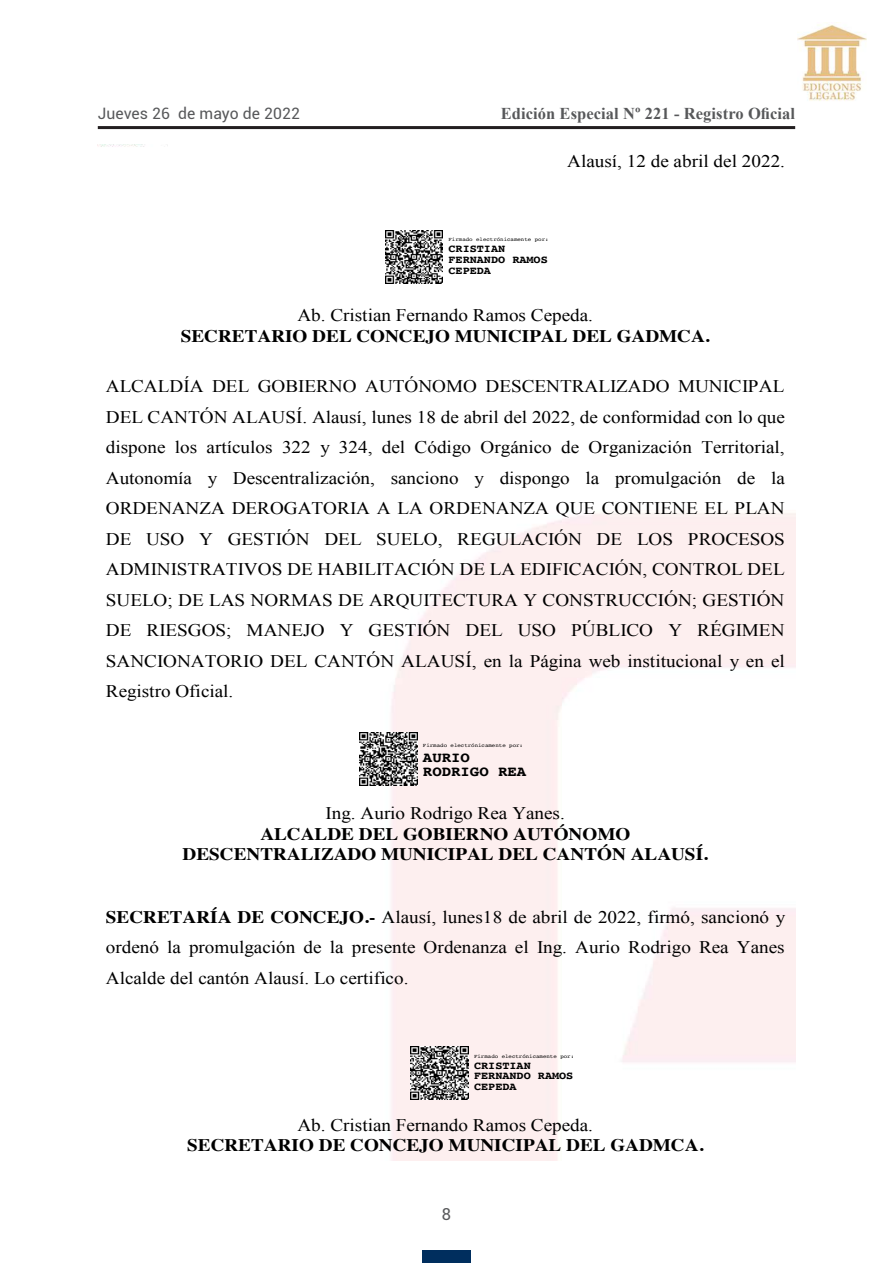
<style>
.page{position:relative;width:893px;height:1263px;background:#fff}
.page>*{position:absolute;margin:0;border:0;box-sizing:border-box;transform-origin:0 0}
.t1{font:17.7px/30.5px "Times New Roman";color:#000;text-align:justify;scale:1.08 1}
.t2{font:700 17.7px/20.7px "Times";color:#000;text-align:center;scale:1.08 1}
.t3{font:700 16.5px "Times New Roman";letter-spacing:.005em;color:#57585a}
.t4{font:16.5px "Roboto";color:#57585a}
.t5{font:15.75px "Roboto";letter-spacing:.005em;color:#57585a}
.t6{font:700 14.4px/14.4px "Courier";color:#000;scale:1.08 1}
.t7{font:700 10.95px/10.9px "Courier";color:#000;scale:1.08 1}
.t8{font:5.25px "Courier";color:#000;scale:1.08 1}
.s1{font-family:"Times New Roman";font-weight:400}
.s2{font-family:"Times";font-weight:700}
</style>
<div class="page">
<hr style="left:98px;top:126px;width:697px;height:3px;background:#231f20">
<div style="left:422px;top:1250px;width:49px;height:13px;background:#002e5e"></div>
<img style="left:98px;top:145px;width:697px;height:1016px">
<div style="left:103px;top:151px;width:684px;height:30px;background:#fff"></div>
<img style="left:385px;top:230px;width:58px;height:53px">
<img style="left:411px;top:1047px;width:57px;height:53px">
<img style="left:360px;top:733px;width:57px;height:53px">
<img style="left:798px;top:24px;width:69px;height:77px">
<p class="t5" style="left:98px;top:102px;width:204px">Jueves 26 de mayo de 2022</p>
<p class="t3" style="left:501px;top:102px;width:296px">Edición Especial Nº 221 - Registro Oficial</p>
<p class="t1" style="left:567px;top:145px;width:203px">Alausí, 12 de abril del 2022.</p>
<p class="t8" style="left:448px;top:235px;width:94px">Firmado electrónicamente por:</p>
<p class="t7" style="left:448px;top:243px;width:93px">CRISTIAN<br>FERNANDO RAMOS<br>CEPEDA</p>
<p class="t2" style="left:181px;top:303px;width:491px"><span class="s1">Ab. Cristian Fernando Ramos Cepeda.<br></span>SECRETARIO DEL CONCEJO MUNICIPAL DEL GADMCA.</p>
<p class="t1" style="left:106px;top:371px;width:630px">ALCALDÍA DEL GOBIERNO AUTÓNOMO DESCENTRALIZADO MUNICIPAL DEL CANTÓN ALAUSÍ. Alausí, lunes 18 de abril del 2022, de conformidad con lo que dispone los artículos 322 y 324, del Código Orgánico de Organización Territorial, Autonomía y Descentralización, sanciono y dispongo la promulgación de la ORDENANZA DEROGATORIA A LA ORDENANZA QUE CONTIENE EL PLAN DE USO Y GESTIÓN DEL SUELO, REGULACIÓN DE LOS PROCESOS ADMINISTRATIVOS DE HABILITACIÓN DE LA EDIFICACIÓN, CONTROL DEL SUELO; DE LAS NORMAS DE ARQUITECTURA Y CONSTRUCCIÓN; GESTIÓN DE RIESGOS; MANEJO Y GESTIÓN DEL USO PÚBLICO Y RÉGIMEN SANCIONATORIO DEL CANTÓN ALAUSÍ, en la Página web institucional y en el Registro Oficial.</p>
<p class="t8" style="left:423px;top:741px;width:94px">Firmado electrónicamente por:</p>
<p class="t6" style="left:423px;top:749px;width:97px">AURIO<br>RODRIGO REA</p>
<p class="t2" style="left:183px;top:801px;width:488px"><span class="s1">Ing. Aurio Rodrigo Rea Yanes.<br></span>ALCALDE DEL GOBIERNO AUTÓNOMO<br>DESCENTRALIZADO MUNICIPAL DEL CANTÓN ALAUSÍ.</p>
<p class="t1" style="left:106px;top:901px;width:631px"><span class="s2">SECRETARÍA DE CONCEJO.-</span> Alausí, lunes18 de abril de 2022, firmó, sancionó y ordenó la promulgación de la presente Ordenanza el Ing. Aurio Rodrigo Rea Yanes Alcalde del cantón Alausí. Lo certifico.</p>
<p class="t8" style="left:474px;top:1052px;width:94px">Firmado electrónicamente por:</p>
<p class="t7" style="left:474px;top:1059px;width:93px">CRISTIAN<br>FERNANDO RAMOS<br>CEPEDA</p>
<p class="t2" style="left:187px;top:1112px;width:480px"><span class="s1">Ab. Cristian Fernando Ramos Cepeda.<br></span>SECRETARIO DE CONCEJO MUNICIPAL DEL GADMCA.</p>
<p class="t4" style="left:442px;top:1203px;width:11px">8</p>
</div>
